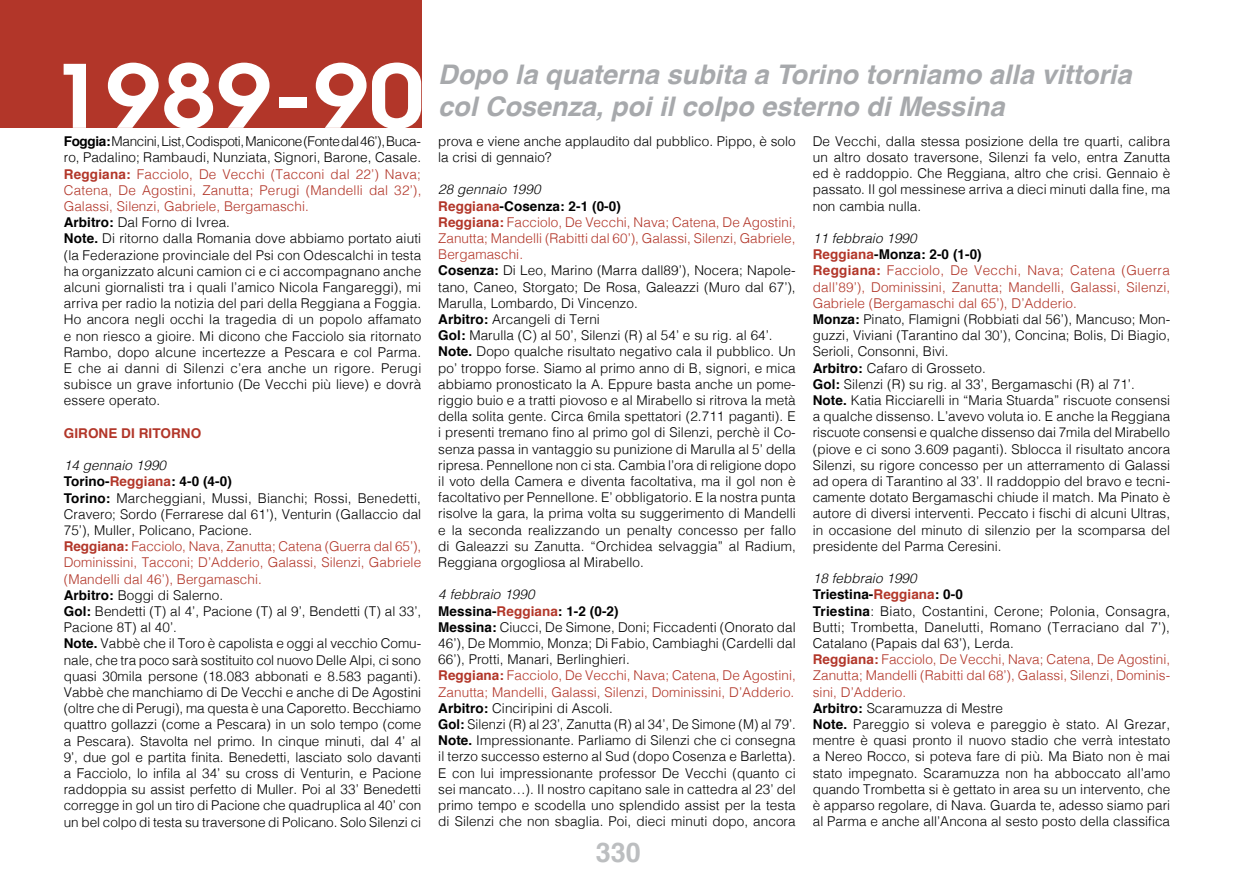
<style>
.page{position:relative;width:1234px;height:893px;background:#fff}
.page>*{position:absolute;margin:0;border:0;box-sizing:border-box;transform-origin:0 0}
.t1{font:600 86.55px "Avant Garde";color:#fff;scale:1.14 1}
.t2{font:italic 700 27px/32.4px "Helvetica";color:#a7a9ac}
.t3{font:700 27px "Helvetica";color:#bcbec0}
.t4{font:300 13.5px/16.2px "Helvetica";letter-spacing:.005em;color:#000}
.t5{font:700 13.5px "Helvetica";letter-spacing:.005em;color:#b23629}
.s1{font-weight:700}
.s2{font-weight:700;color:#b23629}
.s3{color:#b23629}
.s4{font-style:italic}
</style>
<div class="page">
<div style="left:0;top:0;width:421px;height:128px;background:#b23629"></div>
<h1 class="t1" style="left:50px;top:40px;width:330px">1989-90</h1>
<p class="t4" style="left:64px;top:132px;width:359px"><span class="s1">Foggia:</span> Mancini, List, Codispoti, Manicone (Fonte dal 46’), Buca&shy;ro, Padalino; Rambaudi, Nunziata, Signori, Barone, Casale.<br><span class="s2">Reggiana:</span> <span class="s3">Facciolo, De Vecchi (Tacconi dal 22’) Nava; Catena, De Agostini, Zanutta; Perugi (Mandelli dal 32’), Galassi, Silenzi, Gabriele, Bergamaschi.<br></span><span class="s1">Arbitro:</span> Dal Forno di Ivrea.<br><span class="s1">Note.</span> Di ritorno dalla Romania dove abbiamo portato aiuti (la Federazione provinciale del Psi con Odescalchi in testa ha organizzato alcuni camion ci e ci accompagnano anche alcuni giornalisti tra i quali l’amico Nicola Fangareggi), mi arriva per radio la notizia del pari della Reggiana a Foggia.<br>Ho ancora negli occhi la tragedia di un popolo affamato e non riesco a gioire. Mi dicono che Facciolo sia ritornato Rambo, dopo alcune incertezze a Pescara e col Parma.<br>E che ai danni di Silenzi c’era anche un rigore. Perugi subisce un grave infortunio (De Vecchi più lieve) e dovrà essere operato.</p>
<p class="t5" style="left:64px;top:422px;width:139px">Girone di ritorno</p>
<p class="t4" style="left:64px;top:456px;width:359px"><span class="s4">14 gennaio 1990<br></span><span class="s1">Torino-</span><span class="s2">Reggiana</span><span class="s1">: 4-0 (4-0)<br>Torino:</span> Marcheggiani, Mussi, Bianchi; Rossi, Benedetti, Cravero; Sordo (Ferrarese dal 61’), Venturin (Gallaccio dal 75’), Muller, Policano, Pacione.<br><span class="s2">Reggiana:</span> <span class="s3">Facciolo, Nava, Zanutta; Catena (Guerra dal 65’), Dominissini, Tacconi; D’Adderio, Galassi, Silenzi, Gabriele (Mandelli dal 46’), Bergamaschi.<br></span><span class="s1">Arbitro:</span> Boggi di Salerno.<br><span class="s1">Gol:</span> Bendetti (T) al 4’, Pacione (T) al 9’, Bendetti (T) al 33’, Pacione 8T) al 40’.<br><span class="s1">Note.</span> Vabbè che il Toro è capolista e oggi al vecchio Comu&shy;nale, che tra poco sarà sostituito col nuovo Delle Alpi, ci sono quasi 30mila persone (18.083 abbonati e 8.583 paganti).<br>Vabbè che manchiamo di De Vecchi e anche di De Agostini (oltre che di Perugi), ma questa è una Caporetto. Becchiamo quattro gollazzi (come a Pescara) in un solo tempo (come a Pescara). Stavolta nel primo. In cinque minuti, dal 4’ al 9’, due gol e partita finita. Benedetti, lasciato solo davanti a Facciolo, lo infila al 34’ su cross di Venturin, e Pacione raddoppia su assist perfetto di Muller. Poi al 33’ Benedetti corregge in gol un tiro di Pacione che quadruplica al 40’ con un bel colpo di testa su traversone di Policano. Solo Silenzi ci</p>
<h2 class="t2" style="left:438px;top:58px;width:694px">Dopo la quaterna subita a Torino torniamo alla vittoria col Cosenza, poi il colpo esterno di Messina</h2>
<p class="t4" style="left:438px;top:132px;width:359px">prova e viene anche applaudito dal pubblico. Pippo, è solo la crisi di gennaio?</p>
<p class="t4" style="left:438px;top:180px;width:359px"><span class="s4">28 gennaio 1990<br></span><span class="s2">Reggiana</span><span class="s1">-Cosenza: 2-1 (0-0)<br></span><span class="s2">Reggiana:</span> <span class="s3">Facciolo, De Vecchi, Nava; Catena, De Agostini, Zanutta; Mandelli (Rabitti dal 60’), Galassi, Silenzi, Gabriele, Bergamaschi.<br></span><span class="s1">Cosenza:</span> Di Leo, Marino (Marra dall89’), Nocera; Napole&shy;tano, Caneo, Storgato; De Rosa, Galeazzi (Muro dal 67’), Marulla, Lombardo, Di Vincenzo.<br><span class="s1">Arbitro:</span> Arcangeli di Terni<br><span class="s1">Gol:</span> Marulla (C) al 50’, Silenzi (R) al 54’ e su rig. al 64’.<br><span class="s1">Note.</span> Dopo qualche risultato negativo cala il pubblico. Un po’ troppo forse. Siamo al primo anno di B, signori, e mica abbiamo pronosticato la A. Eppure basta anche un pome&shy;riggio buio e a tratti piovoso e al Mirabello si ritrova la metà della solita gente. Circa 6mila spettatori (2.711 paganti). E i presenti tremano fino al primo gol di Silenzi, perchè il Co&shy;senza passa in vantaggio su punizione di Marulla al 5’ della ripresa. Pennellone non ci sta. Cambia l’ora di religione dopo il voto della Camera e diventa facoltativa, ma il gol non è facoltativo per Pennellone. E’ obbligatorio. E la nostra punta risolve la gara, la prima volta su suggerimento di Mandelli e la seconda realizzando un penalty concesso per fallo di Galeazzi su Zanutta. “Orchidea selvaggia” al Radium, Reggiana orgogliosa al Mirabello.</p>
<p class="t4" style="left:438px;top:585px;width:359px"><span class="s4">4 febbraio 1990<br></span><span class="s1">Messina-</span><span class="s2">Reggiana</span><span class="s1">: 1-2 (0-2)<br>Messina:</span> Ciucci, De Simone, Doni; Ficcadenti (Onorato dal 46’), De Mommio, Monza; Di Fabio, Cambiaghi (Cardelli dal 66’), Protti, Manari, Berlinghieri.<br><span class="s2">Reggiana:</span> <span class="s3">Facciolo, De Vecchi, Nava; Catena, De Agostini, Zanutta; Mandelli, Galassi, Silenzi, Dominissini, D’Adderio.<br></span><span class="s1">Arbitro:</span> Cinciripini di Ascoli.<br><span class="s1">Gol:</span> Silenzi (R) al 23’, Zanutta (R) al 34’, De Simone (M) al 79’.<br><span class="s1">Note.</span> Impressionante. Parliamo di Silenzi che ci consegna il terzo successo esterno al Sud (dopo Cosenza e Barletta).<br>E con lui impressionante professor De Vecchi (quanto ci sei mancato…). Il nostro capitano sale in cattedra al 23’ del primo tempo e scodella uno splendido assist per la testa di Silenzi che non sbaglia. Poi, dieci minuti dopo, ancora</p>
<h2 class="t3" style="left:595px;top:831px;width:47px">330</h2>
<p class="t4" style="left:812px;top:132px;width:359px;text-align:justify">De Vecchi, dalla stessa posizione della tre quarti, calibra un altro dosato traversone, Silenzi fa velo, entra Zanutta ed è raddoppio. Che Reggiana, altro che crisi. Gennaio è passato. Il gol messinese arriva a dieci minuti dalla fine, ma non cambia nulla.</p>
<p class="t4" style="left:812px;top:229px;width:359px"><span class="s4">11 febbraio 1990<br></span><span class="s2">Reggiana</span><span class="s1">-Monza: 2-0 (1-0)<br></span><span class="s2">Reggiana:</span> <span class="s3">Facciolo, De Vecchi, Nava; Catena (Guerra dall’89’), Dominissini, Zanutta; Mandelli, Galassi, Silenzi, Gabriele (Bergamaschi dal 65’), D’Adderio.<br></span><span class="s1">Monza:</span> Pinato, Flamigni (Robbiati dal 56’), Mancuso; Mon&shy;guzzi, Viviani (Tarantino dal 30’), Concina; Bolis, Di Biagio, Serioli, Consonni, Bivi.<br><span class="s1">Arbitro:</span> Cafaro di Grosseto.<br><span class="s1">Gol:</span> Silenzi (R) su rig. al 33’, Bergamaschi (R) al 71’.<br><span class="s1">Note.</span> Katia Ricciarelli in “Maria Stuarda” riscuote consensi a qualche dissenso. L’avevo voluta io. E anche la Reggiana riscuote consensi e qualche dissenso dai 7mila del Mirabello (piove e ci sono 3.609 paganti). Sblocca il risultato ancora Silenzi, su rigore concesso per un atterramento di Galassi ad opera di Tarantino al 33’. Il raddoppio del bravo e tecni&shy;camente dotato Bergamaschi chiude il match. Ma Pinato è autore di diversi interventi. Peccato i fischi di alcuni Ultras, in occasione del minuto di silenzio per la scomparsa del presidente del Parma Ceresini.</p>
<p class="t4" style="left:812px;top:569px;width:359px"><span class="s4">18 febbraio 1990<br></span><span class="s1">Triestina-</span><span class="s2">Reggiana</span><span class="s1">: 0-0<br>Triestina</span>: Biato, Costantini, Cerone; Polonia, Consagra, Butti; Trombetta, Danelutti, Romano (Terraciano dal 7’), Catalano (Papais dal 63’), Lerda.<br><span class="s2">Reggiana:</span> <span class="s3">Facciolo, De Vecchi, Nava; Catena, De Agostini, Zanutta; Mandelli (Rabitti dal 68’), Galassi, Silenzi, Dominis&shy;sini, D’Adderio.<br></span><span class="s1">Arbitro:</span> Scaramuzza di Mestre<br><span class="s1">Note.</span> Pareggio si voleva e pareggio è stato. Al Grezar, mentre è quasi pronto il nuovo stadio che verrà intestato a Nereo Rocco, si poteva fare di più. Ma Biato non è mai stato impegnato. Scaramuzza non ha abboccato all’amo quando Trombetta si è gettato in area su un intervento, che è apparso regolare, di Nava. Guarda te, adesso siamo pari al Parma e anche all’Ancona al sesto posto della classifica</p>
</div>
